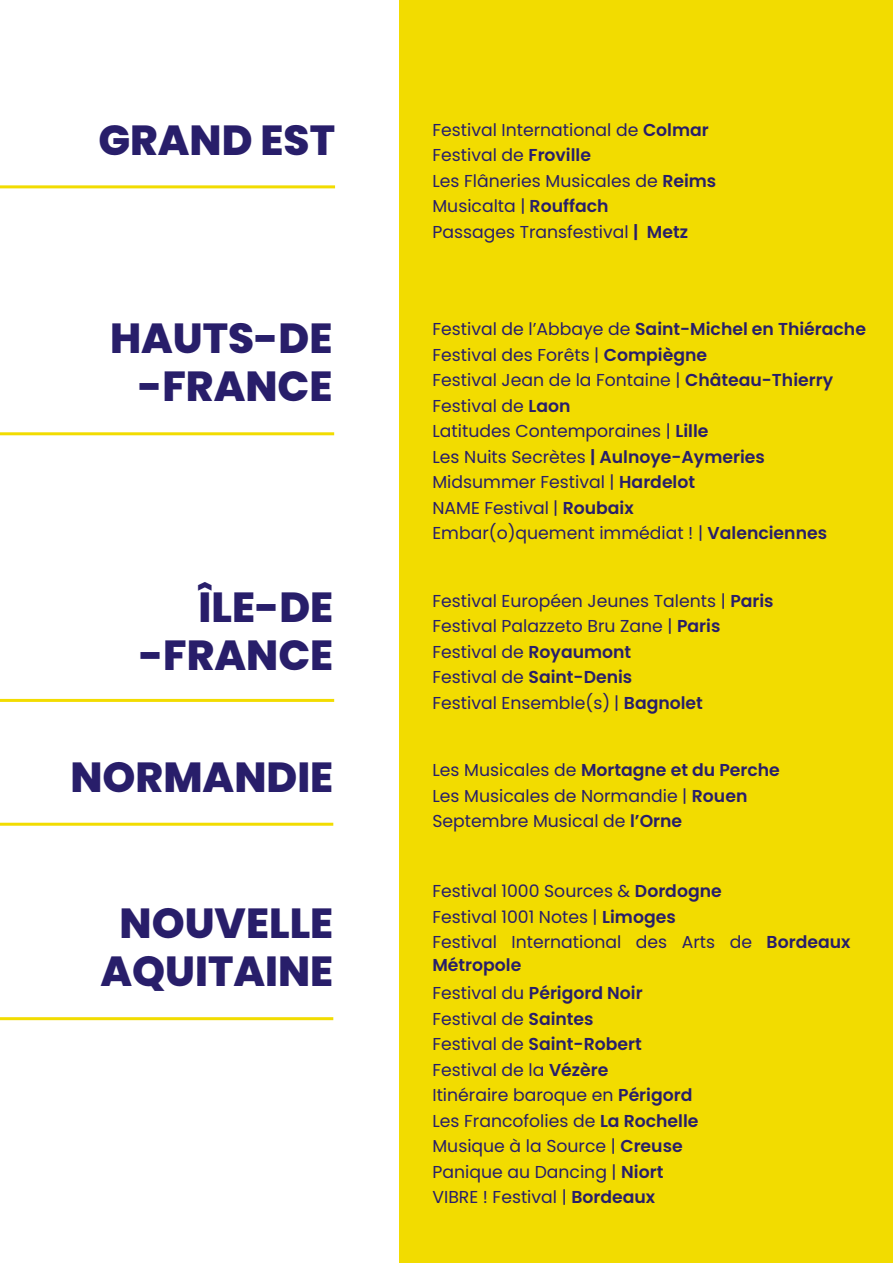
<style>
.page{position:relative;width:893px;height:1263px;background:#fff}
.page>*{position:absolute;margin:0;border:0;box-sizing:border-box;transform-origin:0 0}
.t1{font:800 42px/48px "Poppins";color:#281e6a;text-align:right}
.t2{font:17.25px/25.5px "Poppins";color:#281e6a}
.t3{font:600 17.25px/28.5px "Poppins";color:#281e6a}
.s1{font-weight:600}
.s2{font-weight:400}
</style>
<div class="page">
<div style="left:400px;top:0;width:493px;height:1263px;background:#f2dc00"></div>
<hr style="left:0;top:1017px;width:333px;height:3px;background:#f2dc00">
<hr style="left:0;top:185px;width:335px;height:3px;background:#f2dc00">
<hr style="left:0;top:823px;width:333px;height:3px;background:#f2dc00">
<hr style="left:0;top:432px;width:334px;height:3px;background:#f2dc00">
<hr style="left:0;top:699px;width:334px;height:3px;background:#f2dc00">
<h1 class="t1" style="left:98px;top:116px;width:238px">GRAND EST</h1>
<p class="t2" style="left:432px;top:117px;width:285px">Festival International de <span class="s1">Colmar<br></span>Festival de <span class="s1">Froville<br></span>Les Flâneries Musicales de <span class="s1">Reims<br></span>Musicalta | <span class="s1">Rouffach<br></span>Passages Transfestival <span class="s1">| Metz</span></p>
<h1 class="t1" style="left:110px;top:314px;width:224px">HAUTS-DE -FRANCE</h1>
<p class="t2" style="left:432px;top:316px;width:435px">Festival de l’Abbaye de <span class="s1">Saint-Michel en Thiérache </span>Festival des Forêts | <span class="s1">Compiègne<br></span>Festival Jean de la Fontaine | <span class="s1">Château-Thierry </span>Festival de <span class="s1">Laon<br></span>Latitudes Contemporaines | <span class="s1">Lille<br></span>Les Nuits Secrètes <span class="s1">| Aulnoye-Aymeries </span>Midsummer Festival | <span class="s1">Hardelot<br></span>NAME Festival | <span class="s1">Roubaix<br></span>Embar(o)quement immédiat ! | <span class="s1">Valenciennes</span></p>
<h1 class="t1" style="left:139px;top:584px;width:196px">ÎLE-DE -FRANCE</h1>
<h1 class="t1" style="left:70px;top:753px;width:264px">NORMANDIE</h1>
<h1 class="t1" style="left:100px;top:899px;width:234px;text-align:center">NOUVELLE<br>AQUITAINE</h1>
<p class="t2" style="left:432px;top:588px;width:343px">Festival Européen Jeunes Talents | <span class="s1">Paris<br></span>Festival Palazzeto Bru Zane | <span class="s1">Paris<br></span>Festival de <span class="s1">Royaumont<br></span>Festival de <span class="s1">Saint-Denis<br></span>Festival Ensemble(s) | <span class="s1">Bagnolet</span></p>
<p class="t2" style="left:432px;top:758px;width:349px">Les Musicales de <span class="s1">Mortagne et du Perche<br></span>Les Musicales de Normandie | <span class="s1">Rouen<br></span>Septembre Musical de <span class="s1">l’Orne</span></p>
<p class="t2" style="left:432px;top:879px;width:419px">Festival 1000 Sources &amp; <span class="s1">Dordogne<br></span>Festival 1001 Notes | <span class="s1">Limoges<br></span>Festival International des Arts de <span class="s1">Bordeaux</span></p>
<p class="t3" style="left:432px;top:950px;width:212px">Métropole<br><span class="s2">Festival du</span> Périgord Noir</p>
<p class="t2" style="left:432px;top:1006px;width:268px">Festival de <span class="s1">Saintes<br></span>Festival de <span class="s1">Saint-Robert<br></span>Festival de la <span class="s1">Vézère<br></span>Itinéraire baroque en <span class="s1">Périgord<br></span>Les Francofolies de <span class="s1">La Rochelle<br></span>Musique à la Source | <span class="s1">Creuse<br></span>Panique au Dancing | <span class="s1">Niort<br></span>VIBRE ! Festival | <span class="s1">Bordeaux</span></p>
</div>
